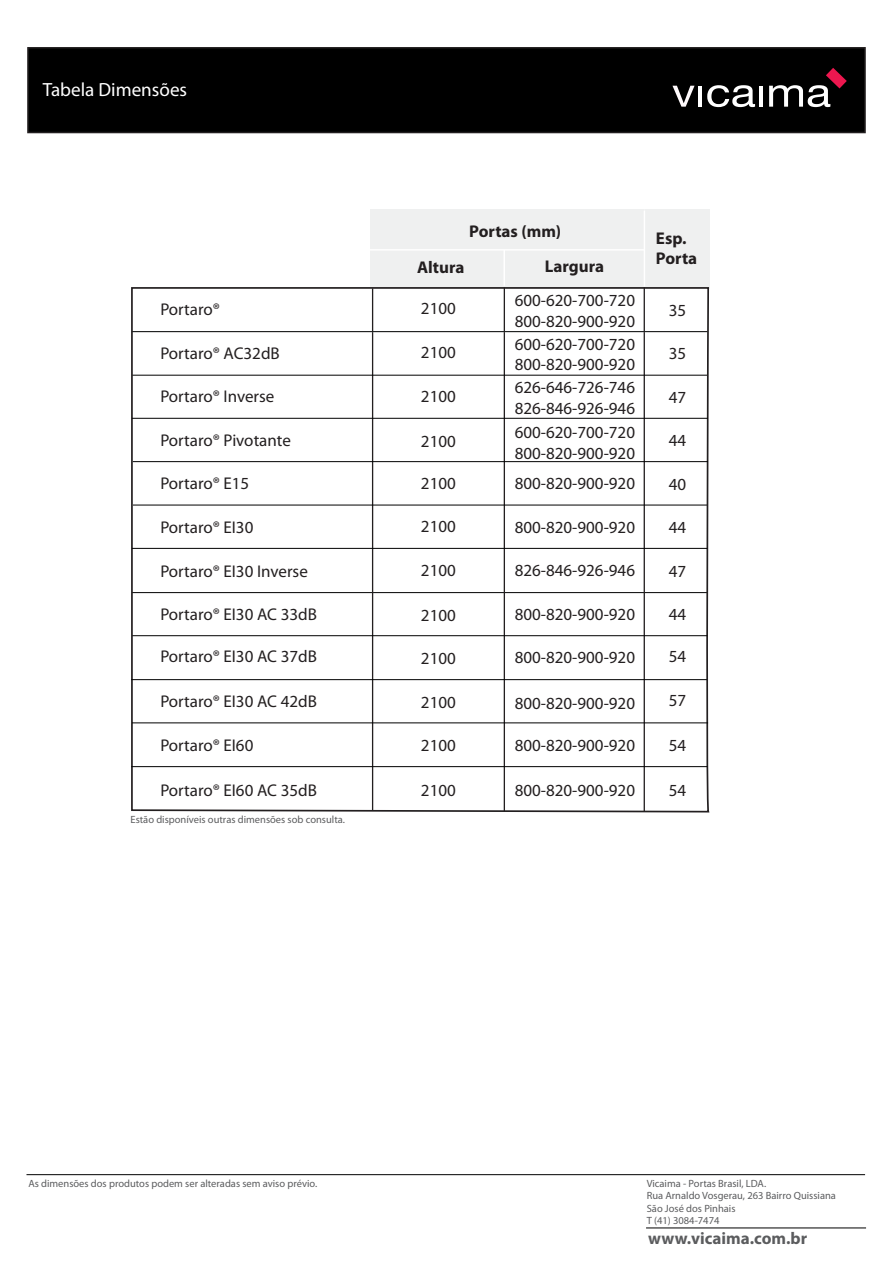
<style>
.page{position:relative;width:893px;height:1263px;background:#fff}
.page>*{position:absolute;margin:0;border:0;box-sizing:border-box;transform-origin:0 0}
.t1{font:19.2px "Myriad Pro";color:#fff}
.t2{font:16.95px/20.4px "Myriad Pro";color:#231f20}
.t3{font:700 16.95px/20.4px "Myriad Pro";color:#231f20}
.t4{font:700 16.95px "Myriad Pro";color:#5b5c5e}
.t5{font:10.5px/12.6px "Myriad Pro";color:#5b5c5e}
</style>
<div class="page">
<div style="left:27px;top:47px;width:839px;height:86px;background:#000;border:2px solid #231f20"></div>
<div style="left:371px;top:210px;width:339px;height:79px;background:#eff0f0"></div>
<svg style="left:131px;top:286px;width:579px;height:527px"></svg>
<hr style="left:132px;top:548px;width:575px;height:1px;background:#000">
<hr style="left:131px;top:766px;width:576px;height:1px;background:#000">
<hr style="left:132px;top:723px;width:576px;height:1px;background:#000">
<hr style="left:131px;top:679px;width:576px;height:1px;background:#000">
<hr style="left:132px;top:635px;width:575px;height:1px;background:#000">
<hr style="left:368px;top:249px;width:276px;height:2px;background:#fff">
<hr style="left:644px;top:211px;width:1px;height:75px;background:#fff">
<hr style="left:503px;top:250px;width:2px;height:36px;background:#fff">
<hr style="left:132px;top:418px;width:576px;height:1px;background:#000">
<hr style="left:133px;top:461px;width:575px;height:1px;background:#000">
<hr style="left:27px;top:1174px;width:838px;height:1px;background:#000">
<svg style="left:672px;top:86px;width:22px;height:21px"></svg>
<hr style="left:698px;top:86px;width:4px;height:21px;background:#fff">
<svg style="left:707px;top:85px;width:48px;height:22px"></svg>
<hr style="left:759px;top:86px;width:4px;height:21px;background:#fff">
<svg style="left:769px;top:68px;width:78px;height:39px"></svg>
<hr style="left:646px;top:1228px;width:220px;height:1px;background:#000">
<p class="t1" style="left:43px;top:78px;width:146px">Tabela Dimensões</p>
<p class="t2" style="left:160px;top:299px;width:61px">Portaro®</p>
<p class="t2" style="left:160px;top:343px;width:121px">Portaro® AC32dB</p>
<p class="t2" style="left:160px;top:386px;width:116px">Portaro® Inverse</p>
<p class="t2" style="left:160px;top:430px;width:132px">Portaro® Pivotante</p>
<p class="t2" style="left:160px;top:473px;width:91px">Portaro® E15</p>
<p class="t2" style="left:160px;top:517px;width:95px">Portaro® EI30</p>
<p class="t2" style="left:160px;top:560px;width:149px">Portaro® EI30 Inverse</p>
<p class="t2" style="left:160px;top:604px;width:158px">Portaro® EI30 AC 33dB</p>
<p class="t2" style="left:160px;top:646px;width:158px">Portaro® EI30 AC 37dB</p>
<p class="t2" style="left:160px;top:691px;width:158px">Portaro® EI30 AC 42dB</p>
<p class="t2" style="left:160px;top:734px;width:95px">Portaro® EI60</p>
<p class="t2" style="left:160px;top:779px;width:158px">Portaro® EI60 AC 35dB</p>
<p class="t5" style="left:130px;top:813px;width:216px">Estão disponíveis outras dimensões sob consulta.</p>
<p class="t3" style="left:469px;top:220px;width:94px">Portas (mm)</p>
<p class="t3" style="left:417px;top:257px;width:49px">Altura</p>
<p class="t3" style="left:545px;top:255px;width:61px">Largura</p>
<p class="t2" style="left:421px;top:298px;width:36px">2100</p>
<p class="t2" style="left:421px;top:342px;width:36px">2100</p>
<p class="t2" style="left:421px;top:385px;width:36px">2100</p>
<p class="t2" style="left:421px;top:430px;width:36px">2100</p>
<p class="t2" style="left:421px;top:472px;width:36px">2100</p>
<p class="t2" style="left:421px;top:516px;width:36px">2100</p>
<p class="t2" style="left:421px;top:559px;width:36px">2100</p>
<p class="t2" style="left:421px;top:604px;width:36px">2100</p>
<p class="t2" style="left:421px;top:648px;width:36px">2100</p>
<p class="t2" style="left:421px;top:691px;width:36px">2100</p>
<p class="t2" style="left:421px;top:735px;width:36px">2100</p>
<p class="t2" style="left:421px;top:780px;width:36px">2100</p>
<p class="t2" style="left:515px;top:290px;width:122px">600-620-700-720<br>800-820-900-920</p>
<p class="t2" style="left:515px;top:334px;width:122px">600-620-700-720<br>800-820-900-920</p>
<p class="t2" style="left:515px;top:377px;width:122px">626-646-726-746<br>826-846-926-946</p>
<p class="t2" style="left:515px;top:422px;width:122px">600-620-700-720<br>800-820-900-920</p>
<p class="t2" style="left:515px;top:473px;width:122px">800-820-900-920</p>
<p class="t2" style="left:515px;top:517px;width:122px">800-820-900-920</p>
<p class="t2" style="left:515px;top:560px;width:122px">826-846-926-946</p>
<p class="t2" style="left:515px;top:604px;width:122px">800-820-900-920</p>
<p class="t2" style="left:515px;top:647px;width:122px">800-820-900-920</p>
<p class="t2" style="left:515px;top:692px;width:122px">800-820-900-920</p>
<p class="t2" style="left:515px;top:734px;width:122px">800-820-900-920</p>
<p class="t2" style="left:515px;top:779px;width:122px">800-820-900-920</p>
<p class="t3" style="left:656px;top:227px;width:43px">Esp.<br>Porta</p>
<p class="t2" style="left:669px;top:299px;width:19px">35</p>
<p class="t2" style="left:669px;top:343px;width:19px">35</p>
<p class="t2" style="left:669px;top:386px;width:19px">47</p>
<p class="t2" style="left:669px;top:430px;width:19px">44</p>
<p class="t2" style="left:669px;top:474px;width:19px">40</p>
<p class="t2" style="left:669px;top:517px;width:19px">44</p>
<p class="t2" style="left:669px;top:561px;width:19px">47</p>
<p class="t2" style="left:669px;top:604px;width:19px">44</p>
<p class="t2" style="left:669px;top:646px;width:19px">54</p>
<p class="t2" style="left:669px;top:690px;width:19px">57</p>
<p class="t2" style="left:669px;top:735px;width:19px">54</p>
<p class="t2" style="left:669px;top:780px;width:19px">54</p>
<p class="t5" style="left:28px;top:1177px;width:290px">As dimensões dos produtos podem ser alteradas sem aviso prévio.</p>
<p class="t5" style="left:647px;top:1177px;width:191px">Vicaima - Portas Brasil, LDA.<br>Rua Arnaldo Vosgerau, 263 Bairro Quissiana<br>São José dos Pinhais<br>T (41) 3084-7474</p>
<p class="t4" style="left:648px;top:1227px;width:161px">www.vicaima.com.br</p>
</div>
